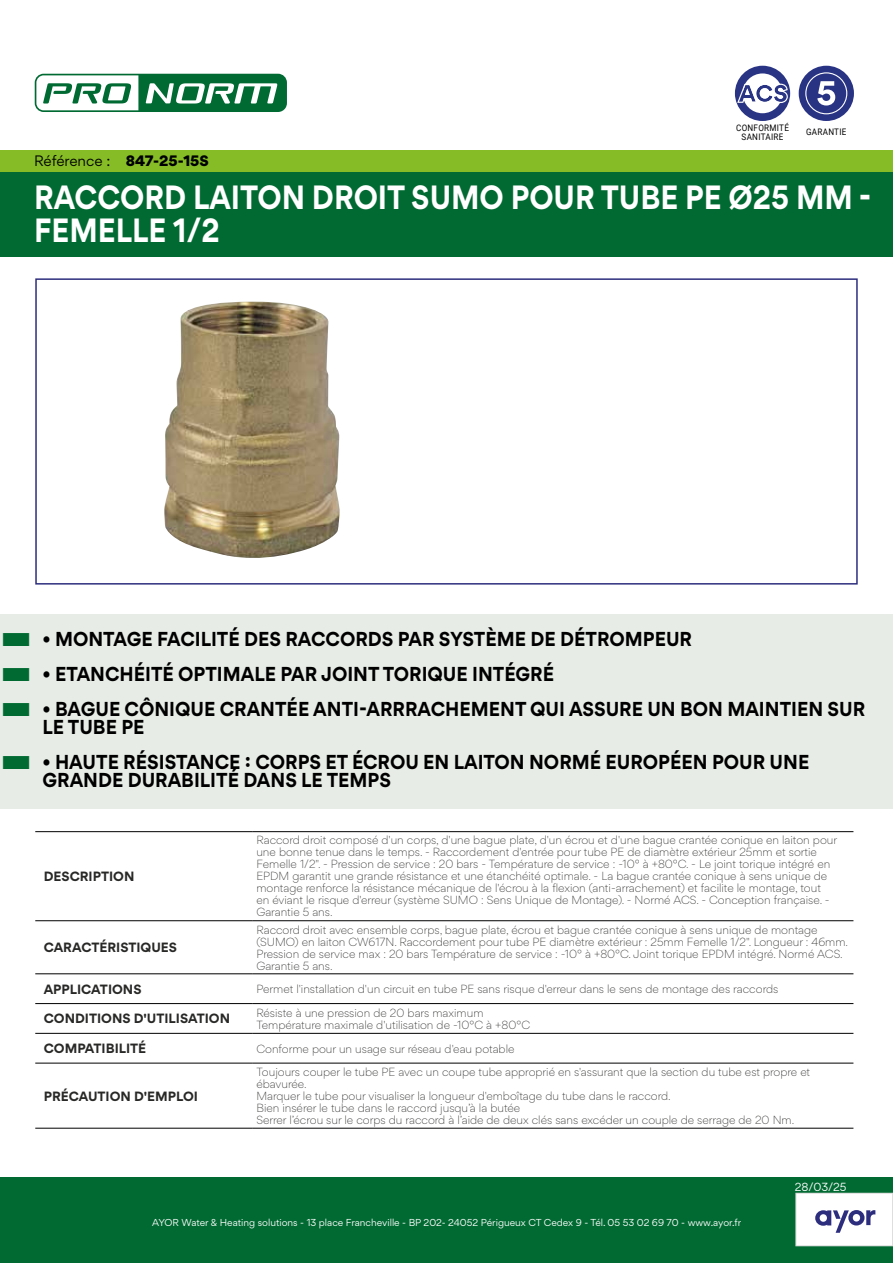
<style>
.page{position:relative;width:893px;height:1263px;background:#fff}
.page>*{position:absolute;margin:0;border:0;box-sizing:border-box;transform-origin:0 0}
.t1{font:700 30px/33px "Gordita";color:#fff;scale:.9 1}
.t2{font:700 18px/18px "Gordita";color:#000;scale:.95 1}
.t3{font:13.5px "Gordita";letter-spacing:-.005em;color:#000}
.t4{font:700 12px "Gordita";color:#282827}
.t5{font:300 10.5px/12px "Gordita";color:#282827}
.t6{font:10.5px "Gordita";color:#fff}
.t7{font:9px "Gordita";color:#fff}
.t8{font:9px/9px "Roboto";letter-spacing:.035em;color:#000;text-align:center;scale:.9 1}
.s1{font-weight:900}
</style>
<div class="page">
<div style="left:0;top:1178px;width:893px;height:85px;background:#006a32"></div>
<div style="left:796px;top:1193px;width:97px;height:53px;background:#fff"></div>
<div style="left:795px;top:1193px;width:98px;height:53px;border:1px solid #dadada"></div>
<img style="left:164px;top:302px;width:176px;height:256px">
<div style="left:0;top:171px;width:893px;height:85px;background:#006a32"></div>
<div style="left:35px;top:278px;width:823px;height:307px;border:2px solid #2d2d7e"></div>
<div style="left:0;top:614px;width:893px;height:54px;background:#e7ede6"></div>
<div style="left:0;top:649px;width:893px;height:54px;background:#e7ede6"></div>
<div style="left:0;top:684px;width:893px;height:72px;background:#e7ede6"></div>
<div style="left:0;top:737px;width:893px;height:72px;background:#e7ede6"></div>
<svg style="left:815px;top:1210px;width:60px;height:23px"></svg>
<div style="left:0;top:150px;width:893px;height:21px;background:#86bc25"></div>
<div style="left:735px;top:66px;width:55px;height:55px;background:#293584;border-radius:50%"></div>
<div style="left:743px;top:73px;width:39px;height:40px;background:#fff;border-radius:50%"></div>
<svg style="left:737px;top:84px;width:51px;height:19px"></svg>
<div style="left:799px;top:66px;width:55px;height:55px;background:#293384;border-radius:50%"></div>
<svg style="left:805px;top:72px;width:42px;height:42px"></svg>
<svg style="left:34px;top:73px;width:253px;height:39px"></svg>
<hr style="left:35px;top:831px;width:217px;height:1px;background:#000">
<hr style="left:252px;top:831px;width:601px;height:1px;background:#000">
<hr style="left:35px;top:920px;width:217px;height:1px;background:#000">
<hr style="left:252px;top:920px;width:601px;height:1px;background:#000">
<hr style="left:35px;top:973px;width:217px;height:1px;background:#000">
<hr style="left:252px;top:973px;width:601px;height:1px;background:#000">
<hr style="left:35px;top:1003px;width:217px;height:1px;background:#000">
<hr style="left:252px;top:1003px;width:601px;height:1px;background:#000">
<hr style="left:35px;top:1033px;width:217px;height:1px;background:#000">
<hr style="left:252px;top:1033px;width:601px;height:1px;background:#000">
<hr style="left:35px;top:1063px;width:217px;height:1px;background:#000">
<hr style="left:252px;top:1063px;width:601px;height:1px;background:#000">
<hr style="left:35px;top:1128px;width:217px;height:1px;background:#000">
<hr style="left:252px;top:1128px;width:601px;height:1px;background:#000">
<p class="t3" style="left:34px;top:151px;width:176px">Référence : <span class="s1">847-25-15S</span></p>
<p class="t8" style="left:736px;top:122px;width:60px">CONFORMITÉ<br>SANITAIRE</p>
<p class="t8" style="left:806px;top:127px;width:46px">GARANTIE</p>
<h1 class="t1" style="left:34px;top:181px;width:932px">RACCORD LAITON DROIT SUMO POUR TUBE PE Ø25 MM -<br>FEMELLE 1/2</h1>
<h2 class="t2" style="left:43px;top:630px;width:685px">• MONTAGE FACILITÉ DES RACCORDS PAR SYSTÈME DE DÉTROMPEUR</h2>
<h2 class="t2" style="left:43px;top:665px;width:540px">• ETANCHÉITÉ OPTIMALE PAR JOINT TORIQUE INTÉGRÉ</h2>
<h2 class="t2" style="left:43px;top:700px;width:868px">• BAGUE CÔNIQUE CRANTÉE ANTI-ARRRACHEMENT QUI ASSURE UN BON MAINTIEN SUR<br>LE TUBE PE</h2>
<h2 class="t2" style="left:43px;top:753px;width:809px">• HAUTE RÉSISTANCE : CORPS ET ÉCROU EN LAITON NORMÉ EUROPÉEN POUR UNE<br>GRANDE DURABILITÉ DANS LE TEMPS</h2>
<p class="t4" style="left:44px;top:867px;width:92px">DESCRIPTION</p>
<p class="t4" style="left:44px;top:938px;width:135px">CARACTÉRISTIQUES</p>
<p class="t5" style="left:256px;top:834px;width:582px">Raccord droit composé d'un corps, d'une bague plate, d'un écrou et d'une bague crantée conique en laiton pour une bonne tenue dans le temps. - Raccordement d'entrée pour tube PE de diamètre extérieur 25mm et sortie Femelle 1/2". - Pression de service : 20 bars - Température de service : -10° à +80°C. - Le joint torique intégré en EPDM garantit une grande résistance et une étanchéité optimale. - La bague crantée conique à sens unique de montage renforce la résistance mécanique de l'écrou à la flexion (anti-arrachement) et facilite le montage, tout<br>en éviant le risque d'erreur (système SUMO : Sens Unique de Montage). - Normé ACS. - Conception française. - Garantie 5 ans.</p>
<p class="t5" style="left:256px;top:923px;width:593px">Raccord droit avec ensemble corps, bague plate, écrou et bague crantée conique à sens unique de montage (SUMO) en laiton CW617N. Raccordement pour tube PE diamètre extérieur : 25mm Femelle 1/2". Longueur : 46mm.<br>Pression de service max : 20 bars Température de service : -10° à +80°C. Joint torique EPDM intégré. Normé ACS.<br>Garantie 5 ans.</p>
<p class="t4" style="left:44px;top:979px;width:99px">APPLICATIONS</p>
<p class="t5" style="left:256px;top:982px;width:523px">Permet l'installation d'un circuit en tube PE sans risque d'erreur dans le sens de montage des raccords</p>
<p class="t4" style="left:44px;top:1009px;width:188px">CONDITIONS D'UTILISATION</p>
<p class="t5" style="left:256px;top:1006px;width:275px">Résiste à une pression de 20 bars maximum<br>Température maximale d'utilisation de -10°C à +80°C</p>
<p class="t4" style="left:44px;top:1039px;width:104px">COMPATIBILITÉ</p>
<p class="t5" style="left:256px;top:1042px;width:260px">Conforme pour un usage sur réseau d'eau potable</p>
<p class="t4" style="left:44px;top:1086px;width:156px">PRÉCAUTION D'EMPLOI</p>
<p class="t5" style="left:256px;top:1065px;width:555px">Toujours couper le tube PE avec un coupe tube approprié en s'assurant que la section du tube est propre et ébavurée.<br>Marquer le tube pour visualiser la longueur d'emboîtage du tube dans le raccord.<br>Bien insérer le tube dans le raccord jusqu’à la butée<br>Serrer l’écrou sur le corps du raccord à l’aide de deux clés sans excéder un couple de serrage de 20 Nm.</p>
<p class="t7" style="left:152px;top:1216px;width:590px">AYOR Water &amp; Heating solutions - 13 place Francheville - BP 202- 24052 Périgueux CT Cedex 9 - Tél. 05 53 02 69 70 - www.ayor.fr</p>
<p class="t6" style="left:795px;top:1179px;width:53px">28/03/25</p>
</div>
